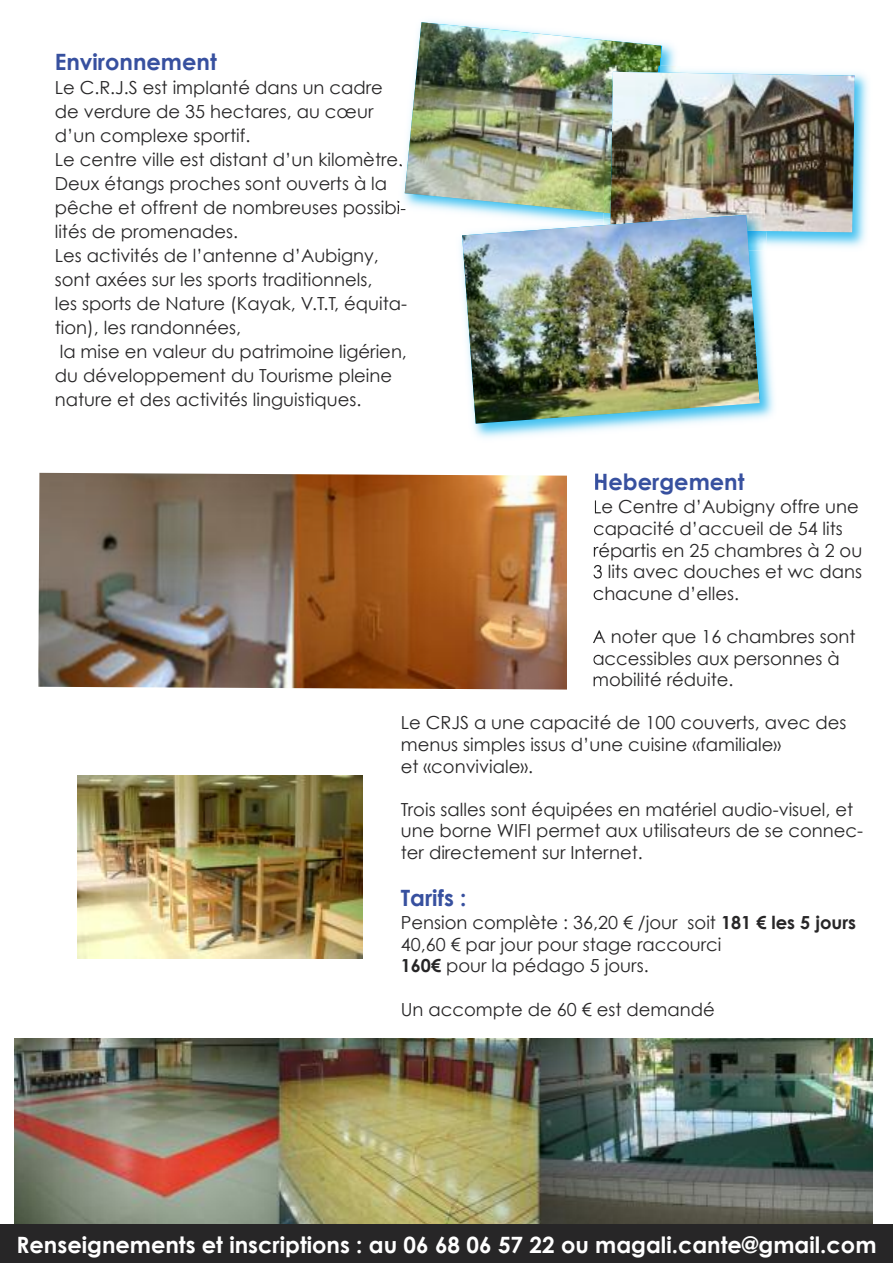
<style>
.page{position:relative;width:893px;height:1263px;background:#fff}
.page>*{position:absolute;margin:0;border:0;box-sizing:border-box;transform-origin:0 0}
.t1{font:700 22.5px "Century Gothic";color:#fff}
.t2{font:700 22.5px "Century Gothic";color:#37509f}
.t3{font:18px/24px "Century Gothic";color:#272627}
.s1{font-weight:700}
</style>
<div class="page">
<img style="left:595px;top:473px;width:6px;height:17px">
<img style="left:595px;top:500px;width:6px;height:14px">
<img style="left:594px;top:525px;width:7px;height:11px">
<img style="left:594px;top:546px;width:7px;height:11px">
<svg style="left:593px;top:565px;width:7px;height:13px"></svg>
<svg style="left:594px;top:590px;width:6px;height:10px"></svg>
<img style="left:593px;top:630px;width:7px;height:13px">
<svg style="left:593px;top:654px;width:7px;height:11px"></svg>
<svg style="left:594px;top:676px;width:6px;height:10px"></svg>
<img style="left:38px;top:473px;width:529px;height:217px">
<img style="left:14px;top:1038px;width:858px;height:187px">
<img style="left:77px;top:775px;width:286px;height:184px">
<img style="left:397px;top:21px;width:279px;height:191px">
<img style="left:405px;top:22px;width:255px;height:193px">
<img style="left:681px;top:70px;width:187px;height:178px">
<img style="left:604px;top:65px;width:54px;height:150px">
<img style="left:460px;top:232px;width:320px;height:206px">
<img style="left:760px;top:232px;width:7px;height:18px">
<img style="left:610px;top:72px;width:245px;height:160px">
<img style="left:610px;top:207px;width:156px;height:24px">
<img style="left:462px;top:215px;width:298px;height:209px">
<div style="left:0;top:1225px;width:893px;height:38px;background:#272627"></div>
<p class="t2" style="left:55px;top:48px;width:164px">Environnement</p>
<p class="t3" style="left:55px;top:75px;width:354px">Le C.R.J.S est implanté dans un cadre de verdure de 35 hectares, au cœur d’un complexe sportif.<br>Le centre ville est distant d’un kilomètre.<br>Deux étangs proches sont ouverts à la pêche et offrent de nombreuses possibi&shy;lités de promenades.<br>Les activités de l’antenne d’Aubigny, sont axées sur les sports traditionnels,<br>les sports de Nature (Kayak, V.T.T, équita&shy;tion), les randonnées,<br>la mise en valeur du patrimoine ligérien, du développement du Tourisme pleine nature et des activités linguistiques.</p>
<p class="t2" style="left:593px;top:467px;width:153px">Hebergement</p>
<p class="t3" style="left:593px;top:495px;width:271px;line-height:21.6px">Le Centre d’Aubigny offre une capacité d’accueil de 54 lits répartis en 25 chambres à 2 ou<br>3 lits avec douches et wc dans chacune d’elles.</p>
<p class="t3" style="left:592px;top:625px;width:265px;line-height:21.6px">A noter que 16 chambres sont accessibles aux personnes à mobilité réduite.</p>
<p class="t3" style="left:401px;top:711px;width:447px;line-height:21.6px">Le CRJS a une capacité de 100 couverts, avec des menus simples issus d’une cuisine «familiale»<br>et «conviviale».</p>
<p class="t3" style="left:401px;top:798px;width:464px;line-height:21.6px">Trois salles sont équipées en matériel audio-visuel, et une borne WIFI permet aux utilisateurs de se connec&shy;ter directement sur Internet.</p>
<p class="t2" style="left:401px;top:883px;width:67px">Tarifs :</p>
<p class="t3" style="left:401px;top:911px;width:457px;line-height:21.6px">Pension complète : 36,20 € /jour soit <span class="s1">181 € les 5 jours<br></span>40,60 € par jour pour stage raccourci<br><span class="s1">160€</span> pour la pédago 5 jours.</p>
<p class="t3" style="left:401px;top:996px;width:315px">Un accompte de 60 € est demandé</p>
<p class="t1" style="left:17px;top:1230px;width:861px">Renseignements et inscriptions : au 06 68 06 57 22 ou magali.cante@gmail.com</p>
</div>
